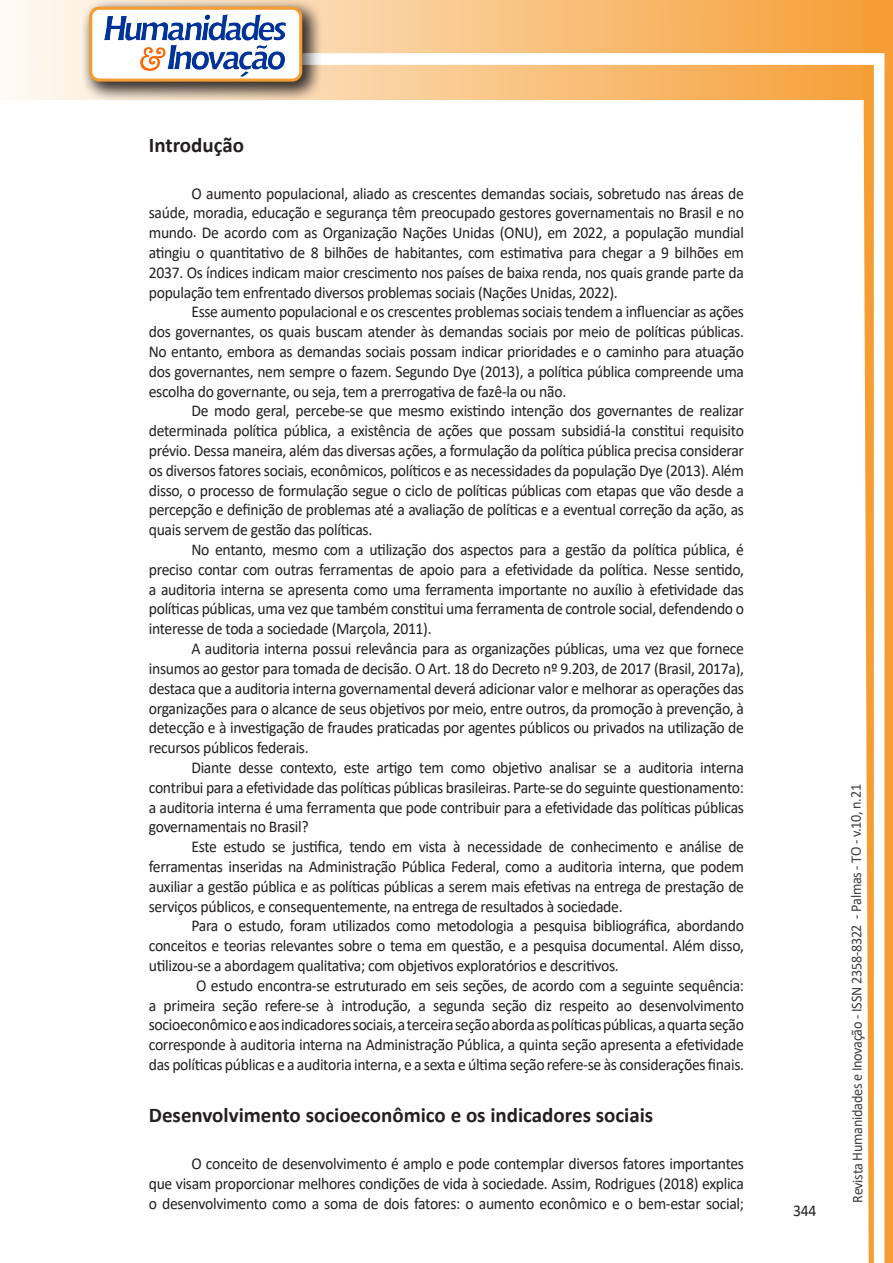
<style>
.page{position:relative;width:893px;height:1263px;background:#fff}
.page>*{position:absolute;margin:0;border:0;box-sizing:border-box;transform-origin:0 0}
.Titulo_2{font:700 21px "Calibri";color:#231f20}
.texto{font:16.5px/19.8px "Calibri";letter-spacing:-.02em;color:#231f20;text-align:justify;scale:.95 1}
.t1{font:15px "Calibri";letter-spacing:-.025em;color:#3e3e3f;scale:.95 1}
</style>
<div class="page">
<svg style="left:5px;top:0;width:858px;height:100px;background:#f9c484"></svg>
<div style="left:302px;top:53px;width:582px;height:12px;background:#fff;border:2px solid #fff"></div>
<svg style="left:863px;top:0;width:30px;height:1263px"></svg>
<div style="left:81px;top:0;width:241px;height:102px;background:#231f20;opacity:.75"></div>
<div style="left:91px;top:8px;width:210px;height:72px;background:#fff;border-radius:9px"></div>
<img style="left:104px;top:14px;width:181px;height:62px">
<div style="left:89px;top:7px;width:213px;height:75px;border:3px solid #f69e34;border-radius:9px"></div>
<p class="Titulo_2" style="left:149px;top:130px;width:97px">Introdução</p>
<p class="texto" style="left:149px;top:183px;width:628px;text-indent:43px">O aumento populacional, aliado as crescentes demandas sociais, sobretudo nas áreas de saúde, moradia, educação e segurança têm preocupado gestores governamentais no Brasil e no mundo. De acordo com as Organização Nações Unidas (ONU), em 2022, a população mundial atingiu o quantitativo de 8 bilhões de habitantes, com estimativa para chegar a 9 bilhões em 2037. Os índices indicam maior crescimento nos países de baixa renda, nos quais grande parte da população tem enfrentado diversos problemas sociais (Nações Unidas, 2022).</p>
<p class="texto" style="left:149px;top:302px;width:628px;text-indent:43px">Esse aumento populacional e os crescentes problemas sociais tendem a influenciar as ações dos governantes, os quais buscam atender às demandas sociais por meio de políticas públicas.<br>No entanto, embora as demandas sociais possam indicar prioridades e o caminho para atuação dos governantes, nem sempre o fazem. Segundo Dye (2013), a política pública compreende uma escolha do governante, ou seja, tem a prerrogativa de fazê-la ou não.</p>
<p class="texto" style="left:149px;top:401px;width:628px;text-indent:43px">De modo geral, percebe-se que mesmo existindo intenção dos governantes de realizar determinada política pública, a existência de ações que possam subsidiá-la constitui requisito prévio. Dessa maneira, além das diversas ações, a formulação da política pública precisa considerar os diversos fatores sociais, econômicos, políticos e as necessidades da população Dye (2013). Além disso, o processo de formulação segue o ciclo de políticas públicas com etapas que vão desde a percepção e definição de problemas até a avaliação de políticas e a eventual correção da ação, as quais servem de gestão das políticas.</p>
<p class="texto" style="left:149px;top:539px;width:628px;text-indent:43px">No entanto, mesmo com a utilização dos aspectos para a gestão da política pública, é preciso contar com outras ferramentas de apoio para a efetividade da política. Nesse sentido, a auditoria interna se apresenta como uma ferramenta importante no auxílio à efetividade das políticas públicas, uma vez que também constitui uma ferramenta de controle social, defendendo o interesse de toda a sociedade (Marçola, 2011).</p>
<p class="texto" style="left:149px;top:638px;width:628px;text-indent:43px">A auditoria interna possui relevância para as organizações públicas, uma vez que fornece insumos ao gestor para tomada de decisão. O Art. 18 do Decreto nº 9.203, de 2017 (Brasil, 2017a), destaca que a auditoria interna governamental deverá adicionar valor e melhorar as operações das organizações para o alcance de seus objetivos por meio, entre outros, da promoção à prevenção, à detecção e à investigação de fraudes praticadas por agentes públicos ou privados na utilização de recursos públicos federais.</p>
<p class="texto" style="left:149px;top:757px;width:628px;text-indent:43px">Diante desse contexto, este artigo tem como objetivo analisar se a auditoria interna contribui para a efetividade das políticas públicas brasileiras. Parte-se do seguinte questionamento: a auditoria interna é uma ferramenta que pode contribuir para a efetividade das políticas públicas governamentais no Brasil?</p>
<p class="texto" style="left:149px;top:836px;width:628px;text-indent:43px">Este estudo se justifica, tendo em vista à necessidade de conhecimento e análise de ferramentas inseridas na Administração Pública Federal, como a auditoria interna, que podem auxiliar a gestão pública e as políticas públicas a serem mais efetivas na entrega de prestação de serviços públicos, e consequentemente, na entrega de resultados à sociedade.</p>
<p class="texto" style="left:149px;top:915px;width:628px;text-indent:43px">Para o estudo, foram utilizados como metodologia a pesquisa bibliográfica, abordando conceitos e teorias relevantes sobre o tema em questão, e a pesquisa documental. Além disso, utilizou-se a abordagem qualitativa; com objetivos exploratórios e descritivos.</p>
<p class="texto" style="left:149px;top:975px;width:628px;text-indent:47px">O estudo encontra-se estruturado em seis seções, de acordo com a seguinte sequência: a primeira seção refere-se à introdução, a segunda seção diz respeito ao desenvolvimento socioeconômico e aos indicadores sociais, a terceira seção aborda as políticas públicas, a quarta seção corresponde à auditoria interna na Administração Pública, a quinta seção apresenta a efetividade das políticas públicas e a auditoria interna, e a sexta e última seção refere-se às considerações finais.</p>
<p class="Titulo_2" style="left:149px;top:1100px;width:506px">Desenvolvimento socioeconômico e os indicadores sociais</p>
<p class="texto" style="left:149px;top:1153px;width:628px;text-indent:43px">O conceito de desenvolvimento é amplo e pode contemplar diversos fatores importantes que visam proporcionar melhores condições de vida à sociedade. Assim, Rodrigues (2018) explica o desenvolvimento como a soma de dois fatores: o aumento econômico e o bem-estar social;</p>
<p class="texto" style="left:793px;top:1200px;width:26px">344</p>
<p class="t1" style="left:846px;top:1203px;width:442px;rotate:-90deg">Revista Humanidades e Inovação - ISSN 2358-8322 - Palmas - TO - v.10, n.21</p>
</div>
